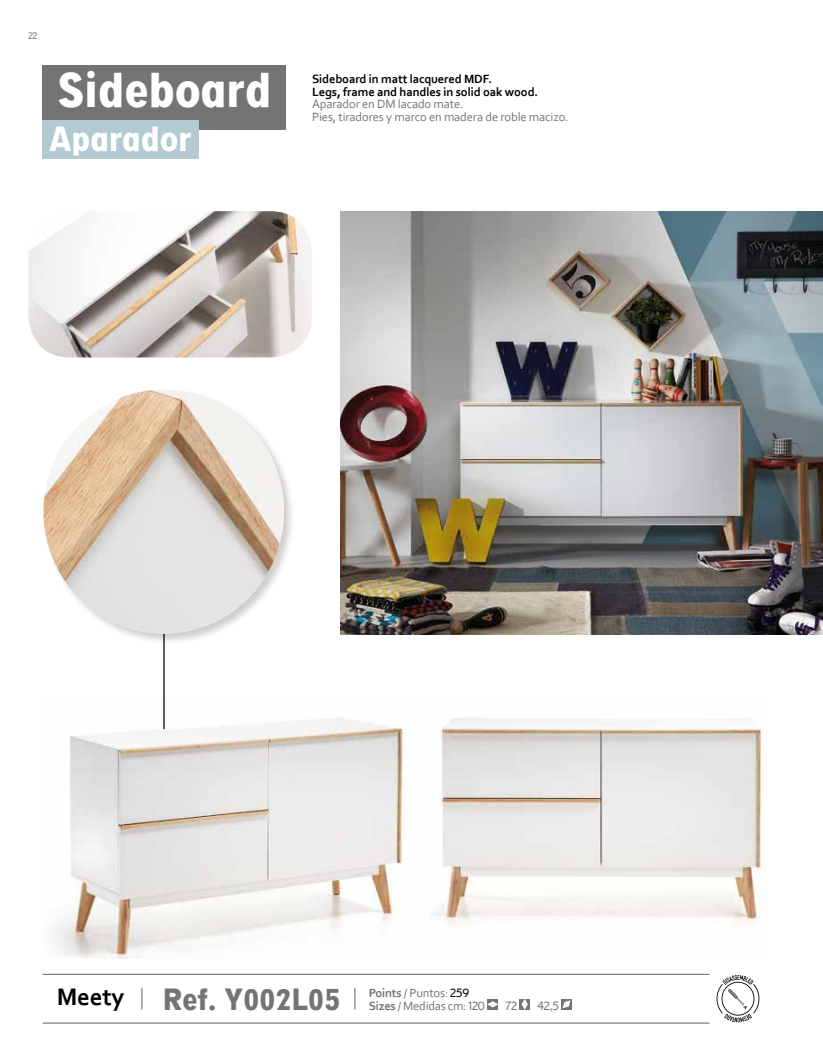
<style>
.page{position:relative;width:823px;height:1063px;background:#fff}
.page>*{position:absolute;margin:0;border:0;box-sizing:border-box;transform-origin:0 0}
.t1{font:700 condensed 43.75px "Digi Grotesk LT";letter-spacing:-.015em;color:#fff}
.t2{font:700 condensed 31.25px "Digi Grotesk LT";letter-spacing:-.01em;color:#fff}
.t3{font:700 condensed 27.5px "Digi Grotesk LT";letter-spacing:-.01em;color:#737475}
.t4{font:700 25px "Corbel";letter-spacing:-.01em;color:#000}
.t5{font:12.5px/12.5px "Corbel";letter-spacing:-.01em;color:#737475}
.t6{font:700 12.5px/12.5px "Corbel";letter-spacing:-.01em;color:#000}
.t7{font:12.5px "Corinthian Light Plain";color:#737475}
.t8{font:10px "Corinthian Light Plain";color:#737475}
.s1{font-weight:700}
.s2{font-family:"Corinthian Light Plain";color:#000}
.s3{font-family:"Corinthian Light Plain"}
</style>
<div class="page">
<img style="left:55px;top:702px;width:707px;height:256px">
<img style="left:340px;top:211px;width:482px;height:423px">
<img style="left:28px;top:211px;width:284px;height:147px">
<hr style="left:43px;top:974px;width:666px;height:1px;background:#000">
<hr style="left:43px;top:1022px;width:666px;height:2px;background:#000">
<hr style="left:163px;top:634px;width:1px;height:95px;background:#000">
<svg style="left:354px;top:988px;width:1px;height:22px"></svg>
<div style="left:487px;top:999px;width:10px;height:11px;background:#737475"></div>
<svg style="left:488px;top:1002px;width:9px;height:5px"></svg>
<div style="left:519px;top:999px;width:10px;height:11px;background:#737475"></div>
<svg style="left:522px;top:1000px;width:5px;height:9px"></svg>
<svg style="left:561px;top:999px;width:10px;height:11px"></svg>
<svg style="left:563px;top:1001px;width:6px;height:7px"></svg>
<div style="left:42px;top:388px;width:253px;height:257px;background:#000;opacity:.2"></div>
<img style="left:43px;top:390px;width:241px;height:244px">
<div style="left:43px;top:65px;width:243px;height:64px;background:#737475"></div>
<div style="left:43px;top:120px;width:156px;height:38px;background:#b3cad2"></div>
<svg style="left:141px;top:988px;width:1px;height:22px"></svg>
<svg style="left:716px;top:975px;width:43px;height:47px"></svg>
<p class="t8" style="left:28px;top:30px;width:10px">22</p>
<h1 class="t1" style="left:57px;top:60px;width:217px">Sideboard</h1>
<h2 class="t2" style="left:50px;top:118px;width:144px">Aparador</h2>
<p class="t6" style="left:312px;top:72px;width:227px">Sideboard in matt lacquered MDF.<br>Legs, frame and handles in solid oak wood.</p>
<p class="t5" style="left:312px;top:97px;width:258px">Aparador en DM lacado mate.<br>Pies, tiradores y marco en madera de roble macizo.</p>
<h3 class="t4" style="left:57px;top:981px;width:69px">Meety</h3>
<h3 class="t3" style="left:163px;top:980px;width:179px">Ref. Y002L05</h3>
<p class="t5" style="left:369px;top:986px;width:118px"><span class="s1">Points</span> / Puntos: <span class="s2">259<br></span><span class="s1">Sizes</span> / Medidas cm: <span class="s3">120</span></p>
<p class="t7" style="left:505px;top:998px;width:13px">72</p>
<p class="t7" style="left:537px;top:998px;width:23px">42,5</p>
</div>
